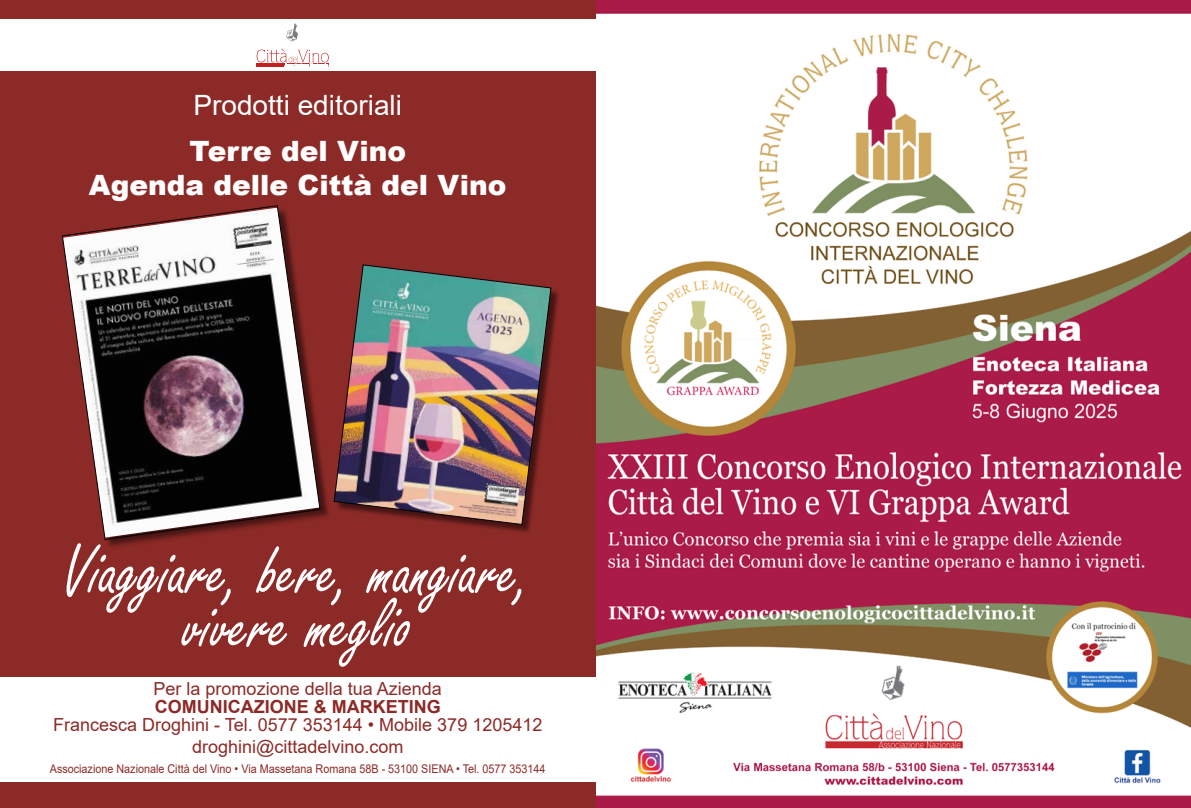
<style>
.page{position:relative;width:1191px;height:808px;background:#fff}
.page>*{position:absolute;margin:0;border:0;box-sizing:border-box;transform-origin:0 0}
.t1{font:77px/54px "Freestyle Script";color:#fff;text-align:center;scale:.9 1}
.t2{font:900 28px/33.6px "Arial";color:#fff;text-align:center}
.t3{font:28px "Arial";color:#fff}
.t4{font:18px/21.6px "Arial";color:#8c2a27;text-align:center}
.t5{font:700 18px "Arial";color:#8c2a27}
.t6{font:12px "Arial";color:#8c2a27;scale:.9 1}
</style>
<div class="page">
<img style="left:595px;top:0;width:596px;height:808px">
<div style="left:0;top:58px;width:595px;height:618px;background:#8c2a27"></div>
<div style="left:64px;top:207px;width:266px;height:343px;background:#000;opacity:.5"></div>
<svg style="left:62px;top:205px;width:259px;height:335px"></svg>
<div style="left:335px;top:266px;width:225px;height:268px;background:#000;opacity:.5"></div>
<img style="left:333px;top:264px;width:219px;height:261px">
<div style="left:0;top:782px;width:595px;height:26px;background:#8c2a27"></div>
<div style="left:0;top:0;width:595px;height:20px;background:#8c2a27"></div>
<div style="left:0;top:20px;width:595px;height:51px;background:#fff"></div>
<svg style="left:286px;top:23px;width:12px;height:19px"></svg>
<hr style="left:256px;top:63px;width:73px;height:4px;background:#c31f21">
<svg style="left:257px;top:49px;width:72px;height:18px"></svg>
<svg style="left:595px;top:0;width:13px;height:1px"></svg>
<svg style="left:595px;top:807px;width:13px;height:1px"></svg>
<h2 class="t3" style="left:193px;top:86px;width:210px">Prodotti editoriali</h2>
<h2 class="t2" style="left:89px;top:133px;width:419px">Terre del Vino<br>Agenda delle Città del Vino</h2>
<h1 class="t1" style="left:62px;top:547px;width:524px">Viaggiare, bere, mangiare, vivere meglio</h1>
<p class="t4" style="left:154px;top:678px;width:290px">Per la promozione della tua Azienda</p>
<p class="t5" style="left:155px;top:694px;width:287px">COMUNICAZIONE &amp; MARKETING</p>
<p class="t4" style="left:53px;top:714px;width:491px">Francesca Droghini - Tel. 0577 353144 • Mobile 379 1205412 droghini@cittadelvino.com</p>
<p class="t6" style="left:50px;top:760px;width:552px">Associazione Nazionale Città del Vino • Via Massetana Romana 58B - 53100 SIENA • Tel. 0577 353144</p>
</div>
